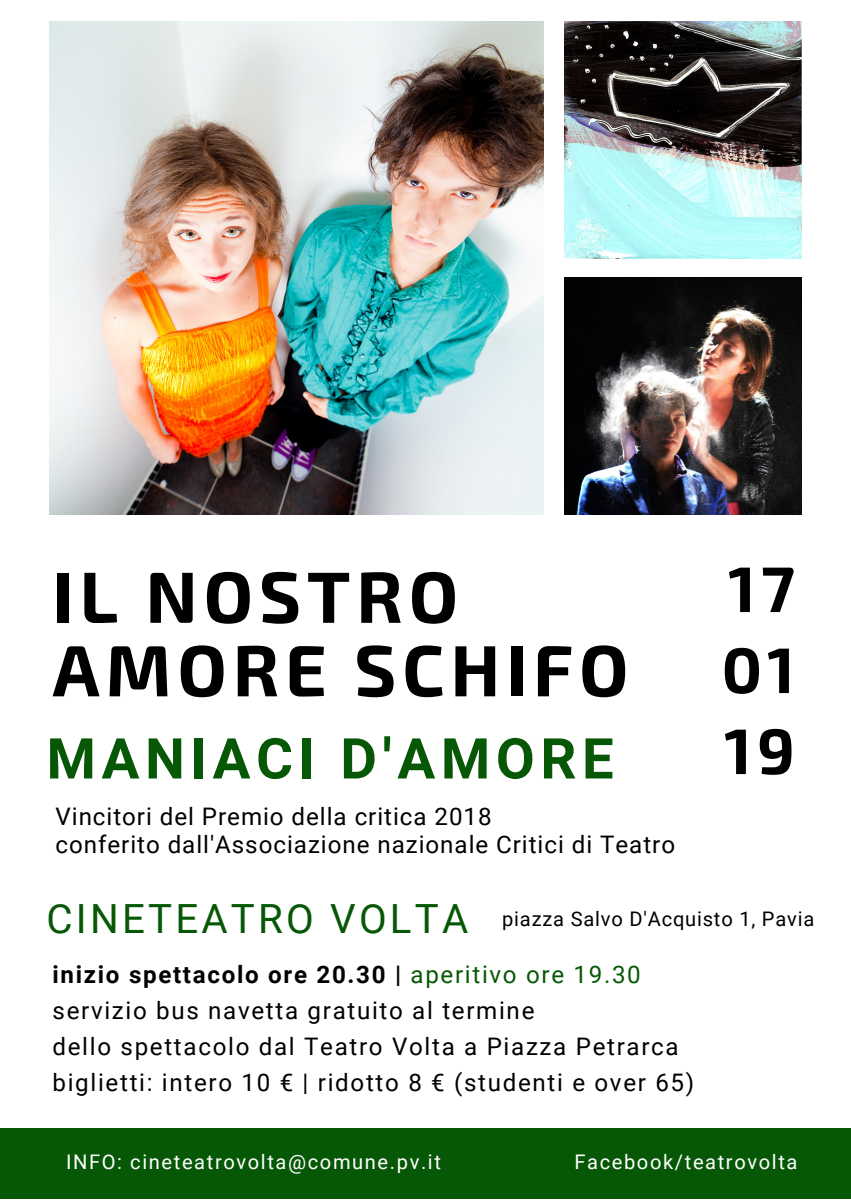
<style>
.page{position:relative;width:851px;height:1202px;background:#fff}
.page>*{position:absolute;margin:0;border:0;box-sizing:border-box;transform-origin:0 0}
.t1{font:700 72.4px/73.6px "Exo 2";letter-spacing:.08em;color:#000}
.t2{font:700 64.4px/81px "Exo 2";color:#000;text-align:justify}
.t3{font:700 56.4px "Roboto";letter-spacing:.1em;color:#075806}
.t4{font:24.2px/36px "Roboto";letter-spacing:.07em;color:#000}
.t5{font:24.2px/28.4px "Roboto";letter-spacing:.04em;color:#000}
.t6{font:20.2px "Roboto";letter-spacing:.08em;color:#fff}
.t7{font:20.2px "Roboto";letter-spacing:.04em;color:#000}
.s1{font-size:40.2px;color:#075806}
.s2{font-weight:700}
.s3{color:#075806}
</style>
<div class="page">
<div style="left:0;top:1128px;width:850px;height:70px;background:#075806"></div>
<img style="left:50px;top:21px;width:493px;height:493px">
<img style="left:564px;top:21px;width:237px;height:237px">
<img style="left:564px;top:278px;width:237px;height:236px">
<h1 class="t1" style="left:52px;top:556px;width:577px">IL NOSTRO<br>AMORE SCHIFO</h1>
<h2 class="t2" style="left:721px;top:545px;width:75px">17<br>01<br>19</h2>
<h3 class="t3" style="left:46px;top:726px;width:568px">MANIACI D'AMORE</h3>
<p class="t5" style="left:56px;top:802px;width:621px">Vincitori del Premio della critica 2018<br>conferito dall'Associazione nazionale Critici di Teatro</p>
<p class="t7" style="left:46px;top:907px;width:769px"><span class="s1">CINETEATRO VOLTA</span> piazza Salvo D'Acquisto 1, Pavia</p>
<p class="t4" style="left:52px;top:957px;width:643px"><span class="s2">inizio spettacolo ore 20.30 |</span> <span class="s3">aperitivo ore 19.30 </span>servizio bus navetta gratuito al termine<br>dello spettacolo dal Teatro Volta a Piazza Petrarca biglietti: intero 10 € | ridotto 8 € (studenti e over 65)</p>
<p class="t6" style="left:66px;top:1150px;width:376px">INFO: cineteatrovolta@comune.pv.it</p>
<p class="t6" style="left:574px;top:1150px;width:224px">Facebook/teatrovolta</p>
</div>
